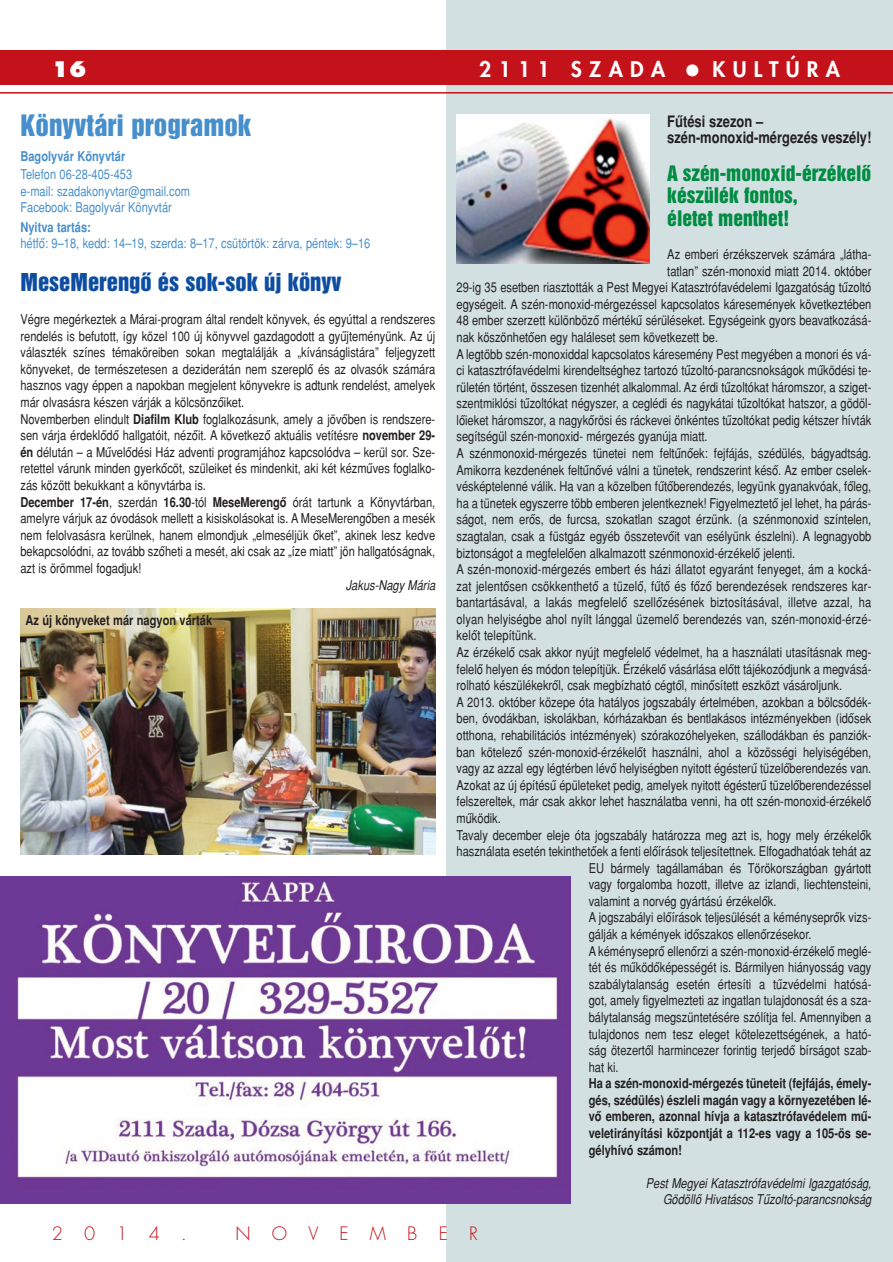
<style>
.page{position:relative;width:893px;height:1262px;background:#fff}
.page>*{position:absolute;margin:0;border:0;box-sizing:border-box;transform-origin:0 0}
.t1{font:27px "H Helvetica Inserat";color:#468fcc}
.t2{font:22.5px "H Helvetica Inserat";color:#0d4da1}
.t3{font:800 21px "H Futura";letter-spacing:.345em;color:#fff}
.t4{font:700 21px "H Futura Extra";color:#fff}
.t5{font:19.5px/22.5px "H Helvetica Inserat";color:#008c43}
.t6{font:300 18px "H Futura";letter-spacing:1.18em;color:#c4121a}
.t7{font:700 15.75px/16.5px "H Helvetica Narrow";color:#231f20}
.t8{font:13.5px/16.6px "H Helvetica Narrow";color:#231f20}
.t9{font:700 13.5px/16.6px "H Helvetica Narrow";color:#231f20;text-align:justify}
.t10{font:13.5px/16.5px "H Helvetica Narrow";color:#468fcc}
.t11{font:italic 13.5px/16.5px "H Helvetica Narrow";color:#231f20;text-align:right}
.t12{font:700 13.5px "H Helvetica Narrow";color:#468fcc}
.s1{font-weight:700}
</style>
<div class="page">
<div style="left:446px;top:0;width:446px;height:1261px;background:#d2e0e1"></div>
<div style="left:0;top:50px;width:892px;height:34px;background:#c4121a"></div>
<hr style="left:0;top:92px;width:892px;height:2px;background:#c4121a">
<img style="left:0;top:876px;width:570px;height:327px">
<img style="left:20px;top:608px;width:415px;height:246px">
<img style="left:456px;top:114px;width:193px;height:149px">
<h3 class="t4" style="left:52px;top:60px;width:36px">16</h3>
<h3 class="t3" style="left:479px;top:59px;width:187px">2111 SZADA</h3>
<h3 class="t3" style="left:712px;top:59px;width:129px">KULTÚRA</h3>
<h1 class="t1" style="left:20px;top:114px;width:232px">Könyvtári programok</h1>
<p class="t12" style="left:20px;top:151px;width:106px">Bagolyvár Könyvtár</p>
<p class="t10" style="left:20px;top:167px;width:171px">Telefon 06-28-405-453<br>e-mail: szadakonyvtar@gmail.com<br>Facebook: Bagolyvár Könyvtár</p>
<p class="t12" style="left:20px;top:222px;width:72px">Nyitva tartás:</p>
<p class="t10" style="left:20px;top:236px;width:351px">hétfô: 9–18, kedd: 14–19, szerda: 8–17, csütörtök: zárva, péntek: 9–16</p>
<h2 class="t2" style="left:20px;top:273px;width:322px">MeseMerengô és sok-sok új könyv</h2>
<p class="t8" style="left:20px;top:312px;width:416px">Végre megérkeztek a Márai-program által rendelt könyvek, és egyúttal a rendszeres rendelés is befutott, így közel 100 új könyvvel gazdagodott a gyûjteményünk. Az új választék színes témaköreiben sokan megtalálják a „kívánságlistára” feljegyzett könyveket, de természetesen a deziderátán nem szereplô és az olvasók számára hasznos vagy éppen a napokban megjelent könyvekre is adtunk rendelést, amelyek már olvasásra készen várják a kölcsönzôiket.<br>Novemberben elindult <span class="s1">Diafilm Klub</span> foglalkozásunk, amely a jövôben is rendszere&shy;sen várja érdeklôdô hallgatóit, nézôit. A következô aktuális vetítésre <span class="s1">november 29- én</span> délután – a Mûvelôdési Ház adventi programjához kapcsolódva – kerül sor. Sze&shy;retettel várunk minden gyerkôcöt, szüleiket és mindenkit, aki két kézmûves foglalko&shy;zás között bekukkant a könyvtárba is.<br><span class="s1">December 17-én</span>, szerdán <span class="s1">16.30</span>-tól <span class="s1">MeseMerengô</span> órát tartunk a Könyvtárban, amelyre várjuk az óvodások mellett a kisiskolásokat is. A MeseMerengôben a mesék nem felolvasásra kerülnek, hanem elmondjuk „elmeséljük ôket”, akinek lesz kedve bekapcsolódni, az tovább szôheti a mesét, aki csak az „íze miatt” jön hallgatóságnak, azt is örömmel fogadjuk!</p>
<p class="t11" style="left:346px;top:577px;width:91px">Jakus-Nagy Mária</p>
<p class="t9" style="left:25px;top:613px;width:188px">Az új könyveket már nagyon várták</p>
<p class="t7" style="left:667px;top:114px;width:206px">Fûtési szezon – szén-monoxid-mérgezés veszély!</p>
<h3 class="t5" style="left:667px;top:163px;width:205px">A szén-monoxid-érzékelô készülék fontos,<br>életet menthet!</h3>
<p class="t8" style="left:667px;top:247px;width:206px">Az emberi érzékszervek számára „látha-</p>
<p class="t8" style="left:667px;top:264px;width:205px">tatlan” szén-monoxid miatt 2014. október</p>
<p class="t8" style="left:456px;top:280px;width:416px">29-ig 35 esetben riasztották a Pest Megyei Katasztrófavédelemi Igazgatóság tûzoltó</p>
<p class="t8" style="left:456px;top:297px;width:416px">egységeit. A szén-monoxid-mérgezéssel kapcsolatos káresemények következtében</p>
<p class="t8" style="left:456px;top:313px;width:416px">48 ember szerzett különbözô mértékû sérüléseket. Egységeink gyors beavatkozásá-</p>
<p class="t8" style="left:456px;top:330px;width:263px">nak köszönhetôen egy haláleset sem következett be.</p>
<p class="t8" style="left:456px;top:346px;width:416px">A legtöbb szén-monoxiddal kapcsolatos káresemény Pest megyében a monori és vá-</p>
<p class="t8" style="left:456px;top:363px;width:416px">ci katasztrófavédelmi kirendeltséghez tartozó tûzoltó-parancsnokságok mûködési te-</p>
<p class="t8" style="left:456px;top:380px;width:416px">rületén történt, összesen tizenhét alkalommal. Az érdi tûzoltókat háromszor, a sziget-</p>
<p class="t8" style="left:456px;top:396px;width:416px">szentmiklósi tûzoltókat négyszer, a ceglédi és nagykátai tûzoltókat hatszor, a gödöl-</p>
<p class="t8" style="left:456px;top:413px;width:416px">lôieket háromszor, a nagykôrösi és ráckevei önkéntes tûzoltókat pedig kétszer hívták</p>
<p class="t8" style="left:456px;top:429px;width:252px">segítségül szén-monoxid- mérgezés gyanúja miatt.</p>
<p class="t8" style="left:456px;top:446px;width:416px">A szénmonoxid-mérgezés tünetei nem feltûnôek: fejfájás, szédülés, bágyadtság.</p>
<p class="t8" style="left:456px;top:462px;width:416px">Amikorra kezdenének feltûnôvé válni a tünetek, rendszerint késô. Az ember cselek-</p>
<p class="t8" style="left:456px;top:479px;width:416px">vésképtelenné válik. Ha van a közelben fûtôberendezés, legyünk gyanakvóak, fôleg,</p>
<p class="t8" style="left:456px;top:496px;width:416px">ha a tünetek egyszerre több emberen jelentkeznek! Figyelmeztetô jel lehet, ha párás-</p>
<p class="t8" style="left:456px;top:512px;width:416px">ságot, nem erôs, de furcsa, szokatlan szagot érzünk. (a szénmonoxid színtelen,</p>
<p class="t8" style="left:456px;top:529px;width:416px">szagtalan, csak a füstgáz egyéb összetevôit van esélyünk észlelni). A legnagyobb</p>
<p class="t8" style="left:456px;top:545px;width:340px">biztonságot a megfelelôen alkalmazott szénmonoxid-érzékelô jelenti.</p>
<p class="t8" style="left:456px;top:562px;width:416px">A szén-monoxid-mérgezés embert és házi állatot egyaránt fenyeget, ám a kocká-</p>
<p class="t8" style="left:456px;top:579px;width:416px">zat jelentôsen csökkenthetô a tüzelô, fûtô és fôzô berendezések rendszeres kar-</p>
<p class="t8" style="left:456px;top:595px;width:416px">bantartásával, a lakás megfelelô szellôzésének biztosításával, illetve azzal, ha</p>
<p class="t8" style="left:456px;top:612px;width:416px">olyan helyiségbe ahol nyílt lánggal üzemelô berendezés van, szén-monoxid-érzé-</p>
<p class="t8" style="left:456px;top:628px;width:81px">kelôt telepítünk.</p>
<p class="t8" style="left:456px;top:645px;width:416px">Az érzékelô csak akkor nyújt megfelelô védelmet, ha a használati utasításnak meg-</p>
<p class="t8" style="left:456px;top:661px;width:416px">felelô helyen és módon telepítjük. Érzékelô vásárlása elôtt tájékozódjunk a megvásá-</p>
<p class="t8" style="left:456px;top:678px;width:387px">rolható készülékekrôl, csak megbízható cégtôl, minôsített eszközt vásároljunk.</p>
<p class="t8" style="left:456px;top:695px;width:416px">A 2013. október közepe óta hatályos jogszabály értelmében, azokban a bölcsôdék-</p>
<p class="t8" style="left:456px;top:711px;width:416px">ben, óvodákban, iskolákban, kórházakban és bentlakásos intézményekben (idôsek</p>
<p class="t8" style="left:456px;top:728px;width:416px">otthona, rehabilitációs intézmények) szórakozóhelyeken, szállodákban és panziók-</p>
<p class="t8" style="left:456px;top:744px;width:416px">ban kötelezô szén-monoxid-érzékelôt használni, ahol a közösségi helyiségében,</p>
<p class="t8" style="left:456px;top:761px;width:416px">vagy az azzal egy légtérben lévô helyiségben nyitott égésterû tüzelôberendezés van.</p>
<p class="t8" style="left:456px;top:777px;width:416px">Azokat az új építésû épületeket pedig, amelyek nyitott égésterû tüzelôberendezéssel</p>
<p class="t8" style="left:456px;top:794px;width:416px">felszereltek, már csak akkor lehet használatba venni, ha ott szén-monoxid-érzékelô</p>
<p class="t8" style="left:456px;top:811px;width:46px">mûködik.</p>
<p class="t8" style="left:456px;top:827px;width:416px">Tavaly december eleje óta jogszabály határozza meg azt is, hogy mely érzékelôk</p>
<p class="t8" style="left:456px;top:844px;width:416px">használata esetén tekinthetôek a fenti elôírások teljesítettnek. Elfogadhatóak tehát az</p>
<p class="t8" style="left:588px;top:860px;width:284px">EU bármely tagállamában és Törökországban gyártott</p>
<p class="t8" style="left:588px;top:877px;width:284px">vagy forgalomba hozott, illetve az izlandi, liechtensteini,</p>
<p class="t8" style="left:588px;top:894px;width:189px">valamint a norvég gyártású érzékelôk.</p>
<p class="t8" style="left:588px;top:910px;width:284px">A jogszabályi elôírások teljesülését a kéményseprôk vizs-</p>
<p class="t8" style="left:588px;top:927px;width:224px">gálják a kémények idôszakos ellenôrzésekor.</p>
<p class="t8" style="left:588px;top:943px;width:284px">A kéményseprô ellenôrzi a szén-monoxid-érzékelô meglé-</p>
<p class="t8" style="left:588px;top:960px;width:284px">tét és mûködôképességét is. Bármilyen hiányosság vagy</p>
<p class="t8" style="left:588px;top:976px;width:284px">szabálytalanság esetén értesíti a tûzvédelmi hatósá-</p>
<p class="t8" style="left:588px;top:993px;width:284px">got, amely figyelmezteti az ingatlan tulajdonosát és a sza-</p>
<p class="t8" style="left:588px;top:1010px;width:284px">bálytalanság megszüntetésére szólítja fel. Amennyiben a</p>
<p class="t8" style="left:588px;top:1026px;width:284px">tulajdonos nem tesz eleget kötelezettségének, a ható-</p>
<p class="t8" style="left:588px;top:1043px;width:284px">ság ötezertôl harmincezer forintig terjedô bírságot szab-</p>
<p class="t8" style="left:588px;top:1059px;width:31px">hat ki.</p>
<p class="t9" style="left:588px;top:1076px;width:284px">Ha a szén-monoxid-mérgezés tüneteit (fejfájás, émely&shy;gés, szédülés) észleli magán vagy a környezetében lé&shy;vô emberen, azonnal hívja a katasztrófavédelem mû&shy;veletirányítási központját a 112-es vagy a 105-ös se&shy;gélyhívó számon!</p>
<p class="t11" style="left:645px;top:1175px;width:227px">Pest Megyei Katasztrófavédelmi Igazgatóság,<br>Gödöllô Hivatásos Tûzoltó-parancsnokság</p>
<h3 class="t6" style="left:52px;top:1224px;width:137px">2014.</h3>
<h3 class="t6" style="left:235px;top:1224px;width:244px">NOVEMBER</h3>
</div>
